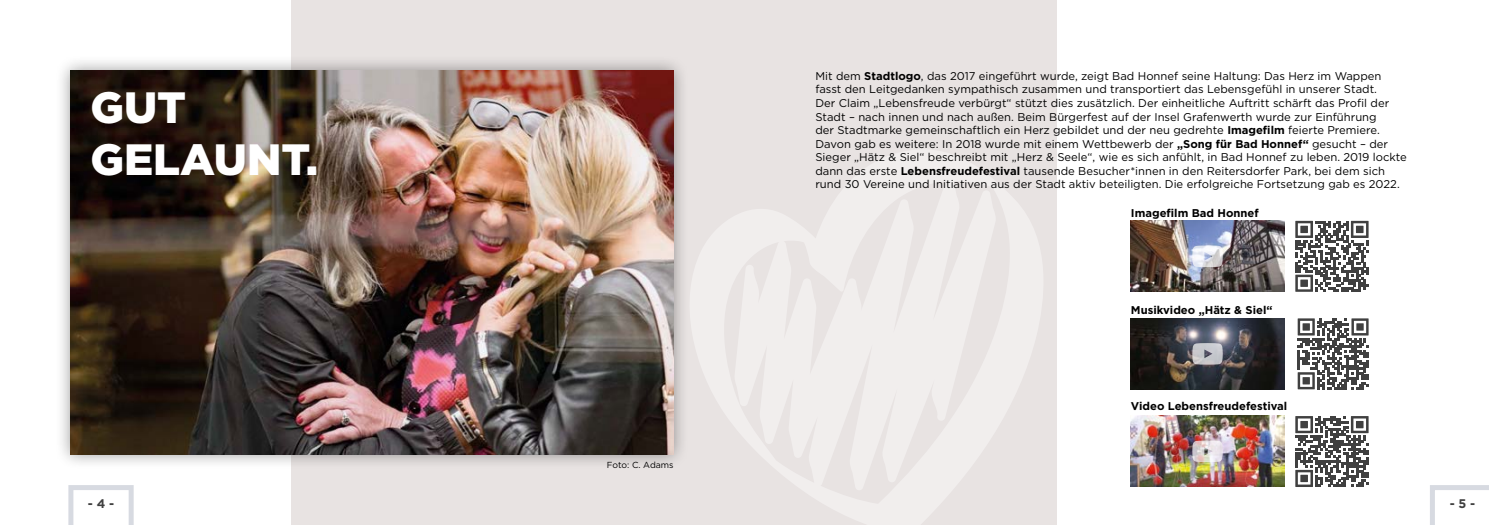
<style>
.page{position:relative;width:1489px;height:525px;background:#fff}
.page>*{position:absolute;margin:0;border:0;box-sizing:border-box;transform-origin:0 0}
.t1{font:900 43.75px/52.5px "Gotham";color:#fff}
.t2{font:700 12.5px "Gotham";color:#404040}
.t3{font:11.25px/13.5px "Gotham";color:#000}
.t4{font:700 11.25px "Gotham";color:#000}
.t5{font:8.75px "Gotham";color:#000}
.s1{font-weight:700}
</style>
<div class="page">
<div style="left:291px;top:0;width:765px;height:524px;background:#e8e3e2"></div>
<svg style="left:690px;top:150px;width:353px;height:374px;fill:#f1eeed"></svg>
<div style="left:55px;top:55px;width:634px;height:414px;background:#000;opacity:.4"></div>
<img style="left:71px;top:71px;width:602px;height:383px">
<img style="left:1130px;top:221px;width:153px;height:70px">
<svg style="left:1192px;top:245px;width:30px;height:22px"></svg>
<img style="left:1130px;top:318px;width:153px;height:71px">
<svg style="left:1192px;top:343px;width:30px;height:21px"></svg>
<img style="left:1130px;top:415px;width:153px;height:71px">
<svg style="left:1192px;top:440px;width:30px;height:22px"></svg>
<svg style="left:1295px;top:416px;width:73px;height:70px"></svg>
<svg style="left:1295px;top:221px;width:73px;height:70px"></svg>
<svg style="left:1297px;top:318px;width:71px;height:71px"></svg>
<svg style="left:68px;top:485px;width:66px;height:39px"></svg>
<svg style="left:1430px;top:485px;width:58px;height:39px"></svg>
<h1 class="t1" style="left:90px;top:80px;width:229px">GUT<br>GELAUNT.</h1>
<p class="t5" style="left:607px;top:459px;width:68px">Foto: C. Adams</p>
<p class="t3" style="left:815px;top:69px;width:593px">Mit dem <span class="s1">Stadtlogo</span>, das 2017 eingeführt wurde, zeigt Bad Honnef seine Haltung: Das Herz im Wappen fasst den Leitgedanken sympathisch zusammen und transportiert das Lebensgefühl in unserer Stadt.<br>Der Claim „Lebensfreude verbürgt“ stützt dies zusätzlich. Der einheitliche Auftritt schärft das Profil der Stadt – nach innen und nach außen. Beim Bürgerfest auf der Insel Grafenwerth wurde zur Einführung<br>der Stadtmarke gemeinschaftlich ein Herz gebildet und der neu gedrehte <span class="s1">Imagefilm</span> feierte Premiere.<br>Davon gab es weitere: In 2018 wurde mit einem Wettbewerb der <span class="s1">„Song für Bad Honnef“</span> gesucht – der Sieger „Hätz &amp; Siel“ beschreibt mit „Herz &amp; Seele“, wie es sich anfühlt, in Bad Honnef zu leben. 2019 lockte dann das erste <span class="s1">Lebensfreudefestival</span> tausende Besucher*innen in den Reitersdorfer Park, bei dem sich rund 30 Vereine und Initiativen aus der Stadt aktiv beteiligten. Die erfolgreiche Fortsetzung gab es 2022.</p>
<p class="t4" style="left:1130px;top:205px;width:129px">Imagefilm Bad Honnef</p>
<p class="t4" style="left:1130px;top:302px;width:143px">Musikvideo „Hätz &amp; Siel“</p>
<p class="t4" style="left:1130px;top:399px;width:158px">Video Lebensfreudefestival</p>
<p class="t2" style="left:88px;top:494px;width:28px">- 4 -</p>
<p class="t2" style="left:1449px;top:494px;width:27px">- 5 -</p>
</div>
